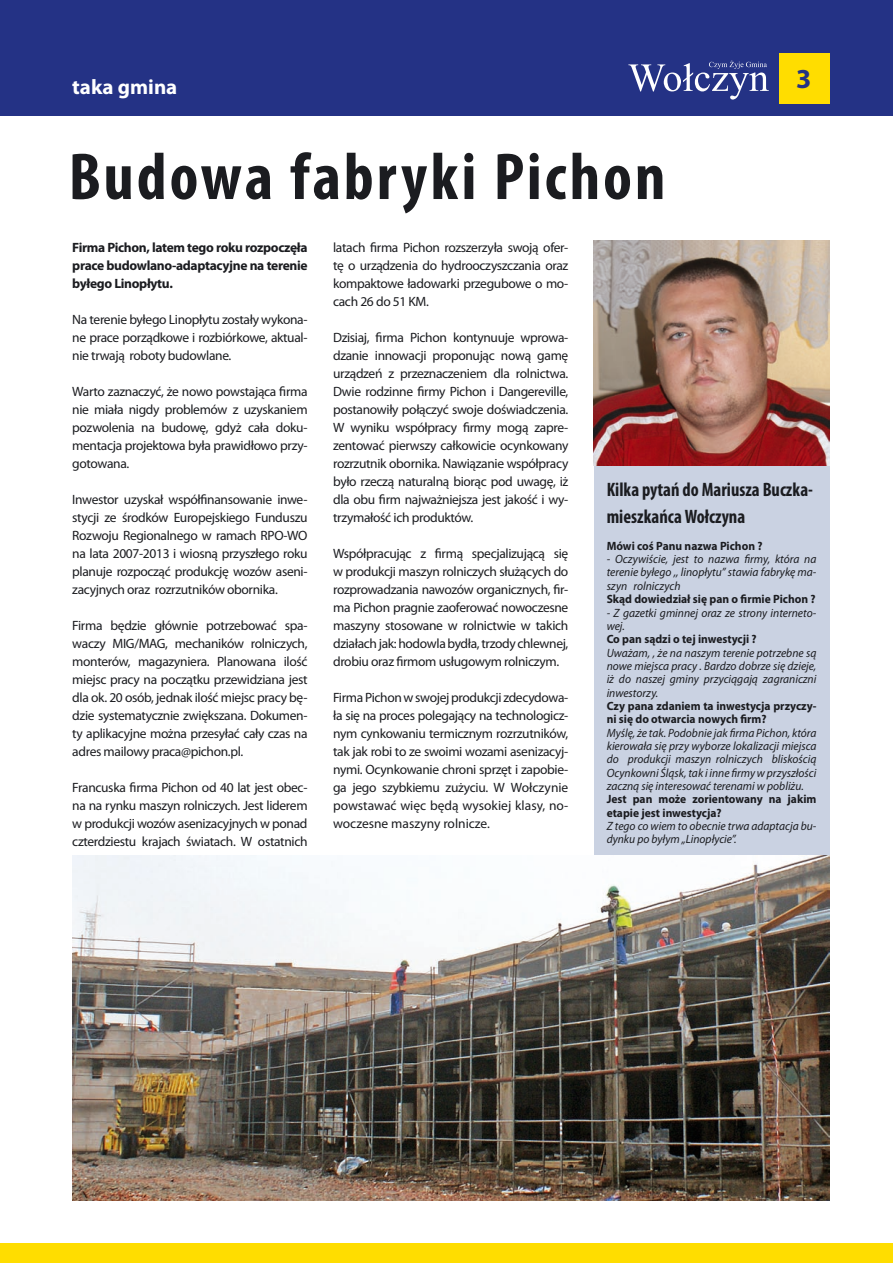
<style>
.page{position:relative;width:893px;height:1263px;background:#fff}
.page>*{position:absolute;margin:0;border:0;box-sizing:border-box;transform-origin:0 0}
.t1{font:700 condensed 66.9px "Myriad Pro";letter-spacing:.045em;color:#1b1c20}
.t2{font:700 27.6px "Myriad Pro";color:#243285}
.t3{font:700 21px "Myriad Pro";color:#fff}
.t4{font:700 condensed 19.5px/27px "Myriad Pro";color:#1b1c20;scale:.95 1}
.t5{font:13.5px/18px "Myriad Pro";letter-spacing:-.025em;color:#1b1c20;text-align:justify}
.t6{font:700 13.5px/18px "Myriad Pro";letter-spacing:-.025em;color:#1b1c20;text-align:justify}
.t7{font:italic 12px/13.4px "Myriad Pro";color:#1b1c20;text-align:justify;scale:.96 1}
.t8{font:700 12px/13.4px "Myriad Pro";color:#1b1c20;scale:.96 1}
</style>
<div class="page">
<div style="left:594px;top:448px;width:235px;height:455px;background:#cad2e2"></div>
<div style="left:0;top:0;width:893px;height:115px;background:#243285"></div>
<svg style="left:0;top:1244px;width:1px;height:19px"></svg>
<div style="left:1px;top:1244px;width:892px;height:19px;background:#fd0"></div>
<div style="left:779px;top:53px;width:50px;height:50px;background:#fd0"></div>
<svg style="left:628px;top:61px;width:141px;height:39px"></svg>
<img style="left:72px;top:856px;width:757px;height:344px">
<img style="left:594px;top:241px;width:235px;height:225px">
<h3 class="t3" style="left:72px;top:73px;width:107px">taka gmina</h3>
<h1 class="t1" style="left:69px;top:135px;width:598px">Budowa fabryki Pichon</h1>
<h2 class="t2" style="left:796px;top:61px;width:17px">3</h2>
<p class="t6" style="left:72px;top:238px;width:237px">Firma Pichon, latem tego roku rozpoczęła prace budowlano-adaptacyjne na terenie byłego Linopłytu.</p>
<p class="t5" style="left:72px;top:310px;width:237px">Na terenie byłego Linopłytu zostały wykona&shy;ne prace porządkowe i rozbiórkowe, aktual&shy;nie trwają roboty budowlane.</p>
<p class="t5" style="left:72px;top:382px;width:237px">Warto zaznaczyć, że nowo powstająca firma nie miała nigdy problemów z uzyskaniem pozwolenia na budowę, gdyż cała doku&shy;mentacja projektowa była prawidłowo przy&shy;gotowana.</p>
<p class="t5" style="left:72px;top:490px;width:237px">Inwestor uzyskał współfinansowanie inwe&shy;stycji ze środków Europejskiego Funduszu Rozwoju Regionalnego w ramach RPO-WO na lata 2007-2013 i wiosną przyszłego roku planuje rozpocząć produkcję wozów aseni&shy;zacyjnych oraz rozrzutników obornika.</p>
<p class="t5" style="left:72px;top:616px;width:237px">Firma będzie głównie potrzebować spa&shy;waczy MIG/MAG, mechaników rolniczych, monterów, magazyniera. Planowana ilość miejsc pracy na początku przewidziana jest dla ok. 20 osób, jednak ilość miejsc pracy bę&shy;dzie systematycznie zwiększana. Dokumen&shy;ty aplikacyjne można przesyłać cały czas na adres mailowy praca@pichon.pl.</p>
<p class="t5" style="left:72px;top:778px;width:237px">Francuska firma Pichon od 40 lat jest obec&shy;na na rynku maszyn rolniczych. Jest liderem w produkcji wozów asenizacyjnych w ponad czterdziestu krajach światach. W ostatnich</p>
<p class="t5" style="left:333px;top:238px;width:237px">latach firma Pichon rozszerzyła swoją ofer&shy;tę o urządzenia do hydrooczyszczania oraz kompaktowe ładowarki przegubowe o mo&shy;cach 26 do 51 KM.</p>
<p class="t5" style="left:333px;top:328px;width:237px">Dzisiaj, firma Pichon kontynuuje wprowa&shy;dzanie innowacji proponując nową gamę urządzeń z przeznaczeniem dla rolnictwa.<br>Dwie rodzinne firmy Pichon i Dangereville, postanowiły połączyć swoje doświadczenia.<br>W wyniku współpracy firmy mogą zapre&shy;zentować pierwszy całkowicie ocynkowany rozrzutnik obornika. Nawiązanie współpracy było rzeczą naturalną biorąc pod uwagę, iż dla obu firm najważniejsza jest jakość i wy&shy;trzymałość ich produktów.</p>
<p class="t5" style="left:333px;top:544px;width:237px">Współpracując z firmą specjalizującą się w produkcji maszyn rolniczych służących do rozprowadzania nawozów organicznych, fir&shy;ma Pichon pragnie zaoferować nowoczesne maszyny stosowane w rolnictwie w takich działach jak: hodowla bydła, trzody chlewnej, drobiu oraz firmom usługowym rolniczym.</p>
<p class="t5" style="left:333px;top:688px;width:237px">Firma Pichon w swojej produkcji zdecydowa&shy;ła się na proces polegający na technologicz&shy;nym cynkowaniu termicznym rozrzutników, tak jak robi to ze swoimi wozami asenizacyj&shy;nymi. Ocynkowanie chroni sprzęt i zapobie&shy;ga jego szybkiemu zużyciu. W Wołczynie powstawać więc będą wysokiej klasy, no&shy;woczesne maszyny rolnicze.</p>
<h3 class="t4" style="left:607px;top:476px;width:219px">Kilka pytań do Mariusza Buczka&shy;mieszkańca Wołczyna</h3>
<p class="t8" style="left:607px;top:539px;width:164px">Mówi coś Panu nazwa Pichon ?</p>
<p class="t7" style="left:607px;top:552px;width:220px">- Oczywiście, jest to nazwa firmy, która na terenie byłego ,, linopłytu’’ stawia fabrykę ma&shy;szyn rolniczych</p>
<p class="t8" style="left:607px;top:592px;width:219px">Skąd dowiedział się pan o firmie Pichon ?</p>
<p class="t7" style="left:607px;top:606px;width:220px">- Z gazetki gminnej oraz ze strony interneto&shy;wej.</p>
<p class="t8" style="left:607px;top:632px;width:158px">Co pan sądzi o tej inwestycji ?</p>
<p class="t7" style="left:607px;top:646px;width:220px">Uważam, , że na naszym terenie potrzebne są nowe miejsca pracy . Bardzo dobrze się dzieje, iż do naszej gminy przyciągają zagraniczni inwestorzy.</p>
<p class="t8" style="left:607px;top:699px;width:220px">Czy pana zdaniem ta inwestycja przyczy&shy;ni się do otwarcia nowych firm?</p>
<p class="t7" style="left:607px;top:726px;width:220px">Myślę, że tak. Podobnie jak firma Pichon, która kierowała się przy wyborze lokalizacji miejsca do produkcji maszyn rolniczych bliskością Ocynkowni Śląsk, tak i inne firmy w przyszłości zaczną się interesować terenami w pobliżu.</p>
<p class="t8" style="left:607px;top:792px;width:220px">Jest pan może zorientowany na jakim etapie jest inwestycja?</p>
<p class="t7" style="left:607px;top:819px;width:220px">Z tego co wiem to obecnie trwa adaptacja bu&shy;dynku po byłym „Linopłycie”.</p>
</div>
